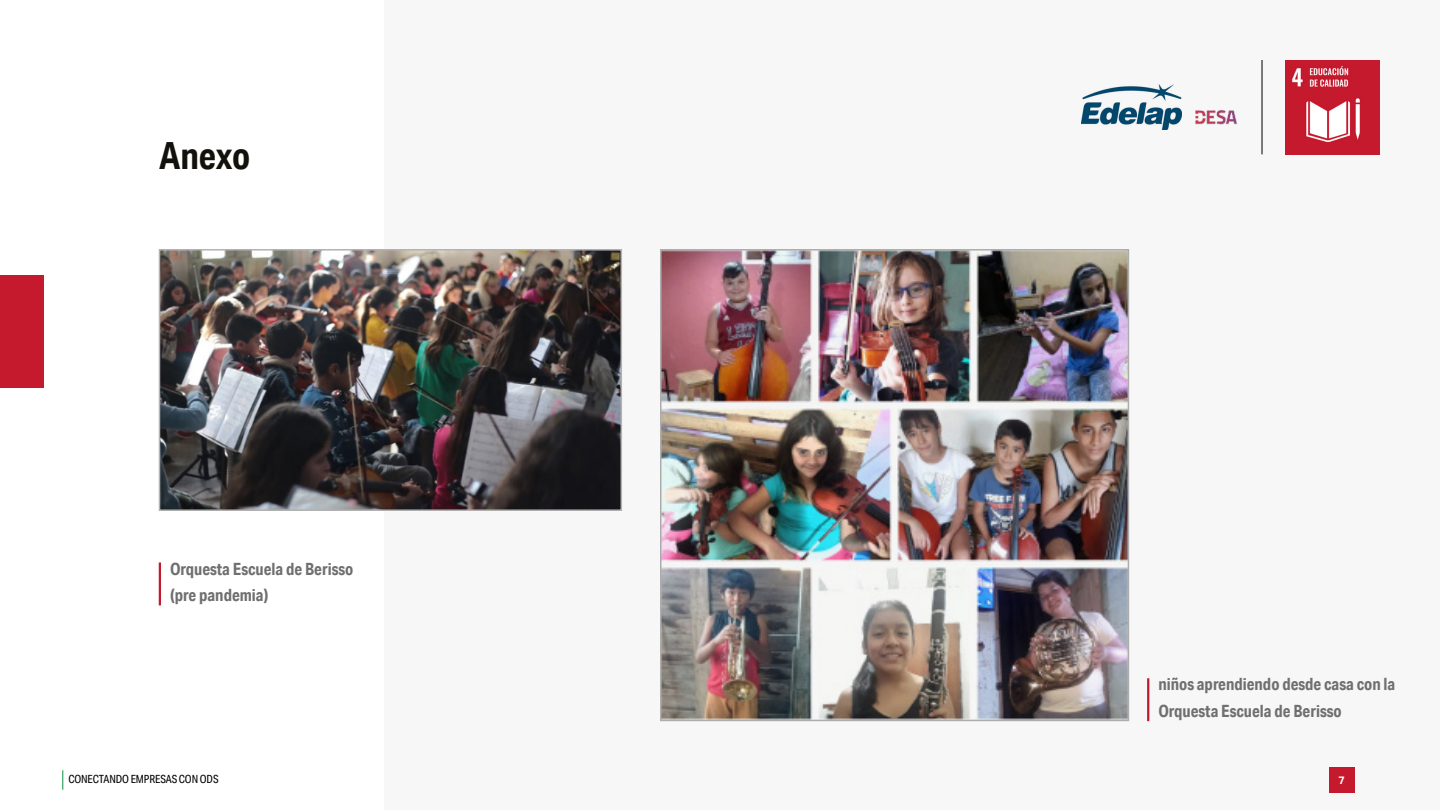
<style>
.page{position:relative;width:1440px;height:810px;background:#fff}
.page>*{position:absolute;margin:0;border:0;box-sizing:border-box;transform-origin:0 0}
.t1{font:700 37.5px "Aktiv Grotesk Cd";letter-spacing:-.005em;color:#12110c}
.t2{font:700 16.88px/26.2px "Aktiv Grotesk Cd";color:#706f6f}
.t3{font:11.25px "Aktiv Grotesk Cd";letter-spacing:-.01em;color:#000}
.t4{font:700 10.88px "Aktiv Grotesk";color:#fff}
</style>
<div class="page">
<div style="left:384px;top:0;width:1056px;height:810px;background:#f7f7f7"></div>
<svg style="left:62px;top:770px;width:1px;height:20px"></svg>
<img style="left:1285px;top:60px;width:95px;height:95px">
<hr style="left:1262px;top:60px;width:1px;height:94px;background:#000">
<div style="left:1329px;top:767px;width:25px;height:26px;background:#c5192d"></div>
<img style="left:1081px;top:84px;width:100px;height:46px">
<img style="left:1195px;top:110px;width:43px;height:15px">
<div style="left:0;top:276px;width:44px;height:112px;background:#c5192d"></div>
<hr style="left:159px;top:562px;width:2px;height:43px;background:#c5192d">
<img style="left:162px;top:252px;width:457px;height:256px">
<div style="left:159px;top:249px;width:463px;height:262px;border:2px solid #b3b2b2"></div>
<hr style="left:1147px;top:678px;width:2px;height:43px;background:#c5192d">
<img style="left:663px;top:252px;width:463px;height:466px">
<div style="left:660px;top:249px;width:469px;height:472px;border:2px solid #b3b2b2"></div>
<h1 class="t1" style="left:159px;top:133px;width:93px">Anexo</h1>
<p class="t2" style="left:170px;top:555px;width:185px">Orquesta Escuela de Berisso (pre pandemia)</p>
<p class="t2" style="left:1158px;top:671px;width:239px">niños aprendiendo desde casa con la<br>Orquesta Escuela de Berisso</p>
<p class="t3" style="left:68px;top:773px;width:152px">CONECTANDO EMPRESAS CON ODS</p>
<p class="t4" style="left:1338px;top:774px;width:8px">7</p>
</div>
